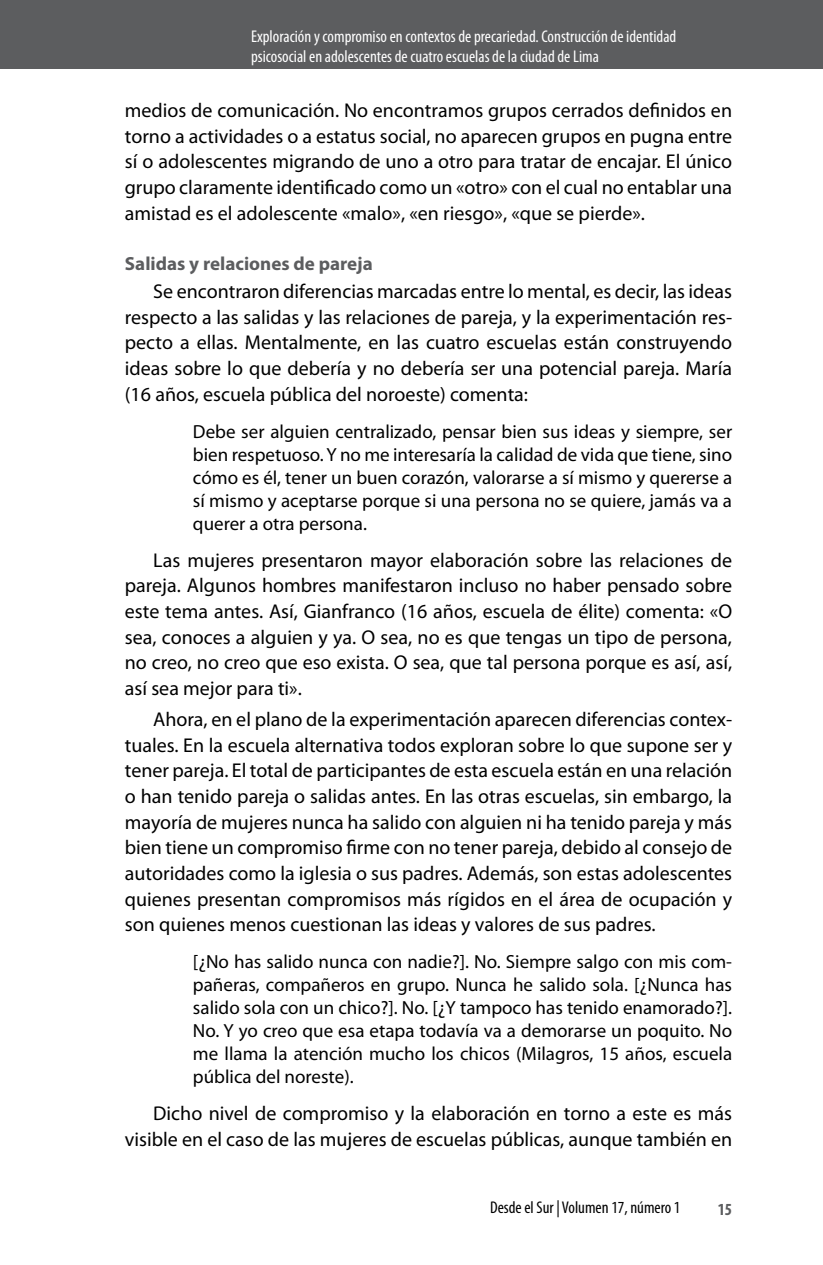
<style>
.page{position:relative;width:823px;height:1265px;background:#fff}
.page>*{position:absolute;margin:0;border:0;box-sizing:border-box;transform-origin:0 0}
.t1{font:20px/25.6px "Myriad Pro";color:#000;text-align:justify}
.t2{font:19px/23px "Myriad Pro";color:#000;text-align:justify}
.t3{font:700 19px "Myriad Pro";color:#5c5d5f}
.t4{font:condensed 17px/20px "Myriad Pro";color:#fff}
.t5{font:condensed 17px "Myriad Pro";color:#000}
.t6{font:700 condensed 17px "Myriad Pro";color:#5c5d5f}
</style>
<div class="page">
<div style="left:0;top:0;width:822px;height:68px;background:#5c5d5f"></div>
<p class="t4" style="left:251px;top:26px;width:426px">Exploración y compromiso en contextos de precariedad. Construcción de identidad psicosocial en adolescentes de cuatro escuelas de la ciudad de Lima</p>
<p class="t1" style="left:125px;top:97px;width:608px">medios de comunicación. No encontramos grupos cerrados definidos en torno a actividades o a estatus social, no aparecen grupos en pugna entre sí o adolescentes migrando de uno a otro para tratar de encajar. El único grupo claramente identificado como un «otro» con el cual no entablar una amistad es el adolescente «malo», «en riesgo», «que se pierde».</p>
<p class="t3" style="left:125px;top:251px;width:249px">Salidas y relaciones de pareja</p>
<p class="t1" style="left:125px;top:278px;width:608px;text-indent:28px">Se encontraron diferencias marcadas entre lo mental, es decir, las ideas respecto a las salidas y las relaciones de pareja, y la experimentación res&shy;pecto a ellas. Mentalmente, en las cuatro escuelas están construyendo ideas sobre lo que debería y no debería ser una potencial pareja. María (16 años, escuela pública del noroeste) comenta:</p>
<p class="t2" style="left:193px;top:419px;width:540px">Debe ser alguien centralizado, pensar bien sus ideas y siempre, ser bien respetuoso. Y no me interesaría la calidad de vida que tiene, sino cómo es él, tener un buen corazón, valorarse a sí mismo y quererse a sí mismo y aceptarse porque si una persona no se quiere, jamás va a querer a otra persona.</p>
<p class="t1" style="left:125px;top:547px;width:608px;text-indent:28px">Las mujeres presentaron mayor elaboración sobre las relaciones de pareja. Algunos hombres manifestaron incluso no haber pensado sobre este tema antes. Así, Gianfranco (16 años, escuela de élite) comenta: «O sea, conoces a alguien y ya. O sea, no es que tengas un tipo de persona, no creo, no creo que eso exista. O sea, que tal persona porque es así, así, así sea mejor para ti».</p>
<p class="t1" style="left:125px;top:706px;width:608px;text-indent:28px">Ahora, en el plano de la experimentación aparecen diferencias contex&shy;tuales. En la escuela alternativa todos exploran sobre lo que supone ser y tener pareja. El total de participantes de esta escuela están en una relación o han tenido pareja o salidas antes. En las otras escuelas, sin embargo, la mayoría de mujeres nunca ha salido con alguien ni ha tenido pareja y más bien tiene un compromiso firme con no tener pareja, debido al consejo de autoridades como la iglesia o sus padres. Además, son estas adolescentes quienes presentan compromisos más rígidos en el área de ocupación y son quienes menos cuestionan las ideas y valores de sus padres.</p>
<p class="t2" style="left:193px;top:950px;width:540px">[¿No has salido nunca con nadie?]. No. Siempre salgo con mis com&shy;pañeras, compañeros en grupo. Nunca he salido sola. [¿Nunca has salido sola con un chico?]. No. [¿Y tampoco has tenido enamorado?].<br>No. Y yo creo que esa etapa todavía va a demorarse un poquito. No me llama la atención mucho los chicos (Milagros, 15 años, escuela pública del noreste).</p>
<p class="t1" style="left:125px;top:1100px;width:608px;text-align:right">Dicho nivel de compromiso y la elaboración en torno a este es más visible en el caso de las mujeres de escuelas públicas, aunque también en</p>
<p class="t5" style="left:489px;top:1196px;width:192px">Desde el Sur | Volumen 17, número 1</p>
<p class="t6" style="left:717px;top:1198px;width:16px">15</p>
</div>
